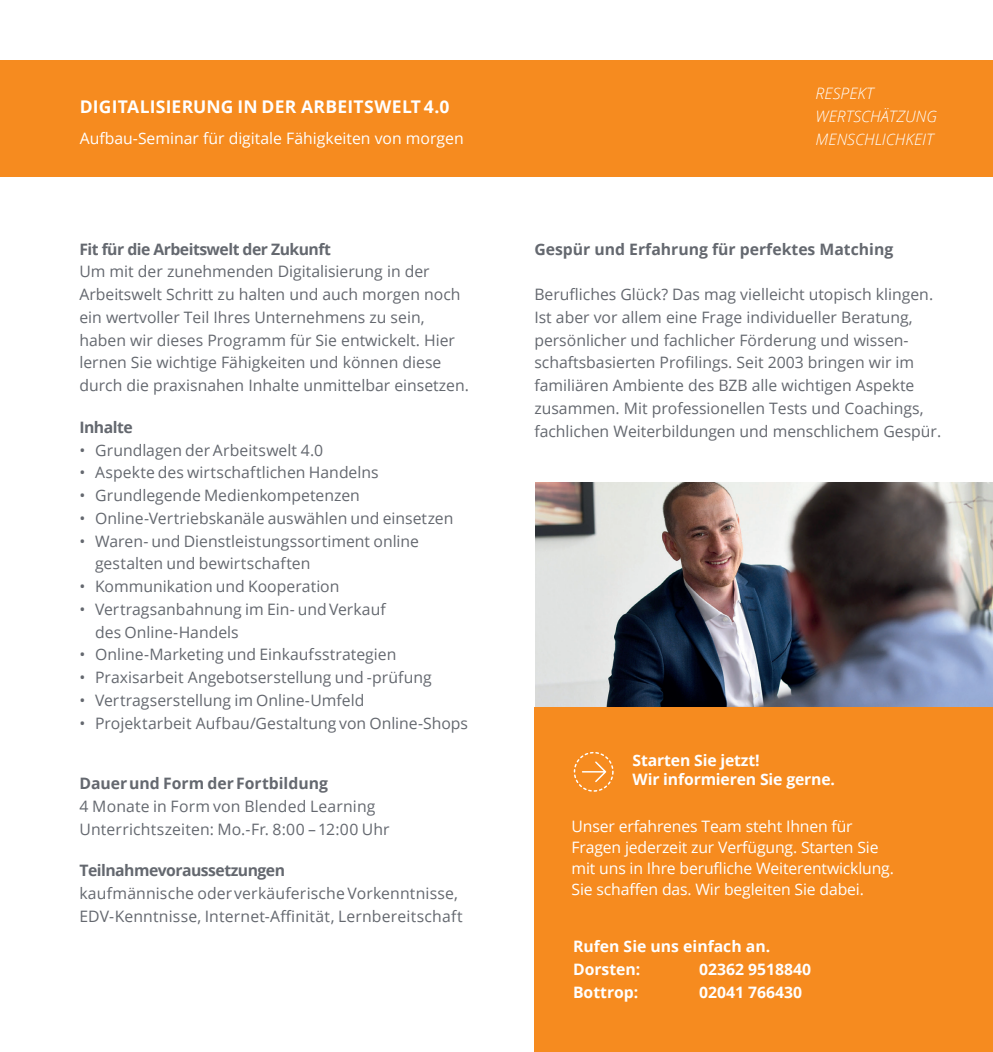
<style>
.page{position:relative;width:993px;height:1052px;background:#fff}
.page>*{position:absolute;margin:0;border:0;box-sizing:border-box;transform-origin:0 0}
.t1{font:700 17.5px "Open Sans";letter-spacing:.015em;color:#fff}
.t2{font:15.75px/22.8px "Open Sans";color:#64686f}
.t3{font:15.75px/22.8px "Open Sans";color:#64686f}
.t4{font:15.75px/21px "Open Sans";letter-spacing:-.01em;color:#fff}
.t5{font:700 15.75px/18.9px "Open Sans";color:#fff}
.t6{font:700 15.75px "Open Sans";color:#64686f}
.t7{font:700 15.75px "Open Sans";letter-spacing:-.02em;color:#64686f}
.t8{font:italic 300 15.75px/22.8px "Open Sans";color:#fff}
</style>
<div class="page">
<div style="left:0;top:60px;width:992px;height:116px;background:#f68b1f"></div>
<img style="left:535px;top:482px;width:457px;height:225px">
<div style="left:534px;top:707px;width:458px;height:345px;background:#f68b1f"></div>
<svg style="left:573px;top:752px;width:40px;height:39px"></svg>
<p class="t1" style="left:80px;top:94px;width:371px">DIGITALISIERUNG IN DER ARBEITSWELT 4.0</p>
<p class="t4" style="left:80px;top:127px;width:385px">Aufbau-Seminar für digitale Fähigkeiten von morgen</p>
<p class="t7" style="left:79px;top:238px;width:253px">Fit für die Arbeitswelt der Zukunft</p>
<p class="t2" style="left:79px;top:260px;width:391px">Um mit der zunehmenden Digitalisierung in der Arbeitswelt Schritt zu halten und auch morgen noch ein wertvoller Teil Ihres Unternehmens zu sein, haben wir dieses Programm für Sie entwickelt. Hier lernen Sie wichtige Fähigkeiten und können diese durch die praxisnahen Inhalte unmittelbar einsetzen.</p>
<p class="t7" style="left:79px;top:416px;width:55px">Inhalte</p>
<p class="t3" style="left:79px;top:438px;width:245px">• Grundlagen der Arbeitswelt 4.0</p>
<p class="t3" style="left:79px;top:461px;width:300px">• Aspekte des wirtschaftlichen Handelns</p>
<p class="t3" style="left:79px;top:483px;width:282px">• Grundlegende Medienkompetenzen</p>
<p class="t3" style="left:79px;top:506px;width:375px">• Online-Vertriebskanäle auswählen und einsetzen</p>
<p class="t3" style="left:95px;top:529px;width:325px;text-indent:-16px">• Waren- und Dienstleistungssortiment online gestalten und bewirtschaften</p>
<p class="t3" style="left:79px;top:574px;width:261px">• Kommunikation und Kooperation</p>
<p class="t3" style="left:95px;top:597px;width:292px;text-indent:-16px">• Vertragsanbahnung im Ein- und Verkauf des Online-Handels</p>
<p class="t3" style="left:79px;top:643px;width:318px">• Online-Marketing und Einkaufsstrategien</p>
<p class="t3" style="left:79px;top:665px;width:354px">• Praxisarbeit Angebotserstellung und -prüfung</p>
<p class="t3" style="left:79px;top:688px;width:286px">• Vertragserstellung im Online-Umfeld</p>
<p class="t3" style="left:79px;top:711px;width:390px">• Projektarbeit Aufbau/Gestaltung von Online-Shops</p>
<p class="t6" style="left:79px;top:772px;width:250px">Dauer und Form der Fortbildung</p>
<p class="t2" style="left:79px;top:794px;width:311px">4 Monate in Form von Blended Learning<br>Unterrichtszeiten: Mo.-Fr. 8:00 – 12:00 Uhr</p>
<p class="t7" style="left:79px;top:859px;width:207px">Teilnahmevoraussetzungen</p>
<p class="t2" style="left:79px;top:881px;width:385px">kaufmännische oder verkäuferische Vorkenntnisse,<br>EDV-Kenntnisse, Internet-Affinität, Lernbereitschaft</p>
<p class="t8" style="left:815px;top:82px;width:123px">RESPEKT<br>WERTSCHÄTZUNG<br>MENSCHLICHKEIT</p>
<p class="t6" style="left:534px;top:238px;width:360px">Gespür und Erfahrung für perfektes Matching</p>
<p class="t2" style="left:534px;top:283px;width:408px">Berufliches Glück? Das mag vielleicht utopisch klingen.<br>Ist aber vor allem eine Frage individueller Beratung, persönlicher und fachlicher Förderung und wissen&shy;schaftsbasierten Profilings. Seit 2003 bringen wir im familiären Ambiente des BZB alle wichtigen Aspekte zusammen. Mit professionellen Tests und Coachings, fachlichen Weiterbildungen und menschlichem Gespür.</p>
<p class="t5" style="left:632px;top:751px;width:204px">Starten Sie jetzt!<br>Wir informieren Sie gerne.</p>
<p class="t4" style="left:571px;top:815px;width:324px">Unser erfahrenes Team steht Ihnen für Fragen jederzeit zur Verfügung. Starten Sie mit uns in Ihre berufliche Weiterentwicklung.<br>Sie schaffen das. Wir begleiten Sie dabei.</p>
<p class="t5" style="left:573px;top:935px;width:199px;line-height:22.8px">Rufen Sie uns einfach an.<br>Dorsten:</p>
<p class="t5" style="left:699px;top:959px;width:114px">02362 9518840</p>
<p class="t5" style="left:573px;top:982px;width:67px">Bottrop:</p>
<p class="t5" style="left:699px;top:982px;width:105px">02041 766430</p>
</div>
